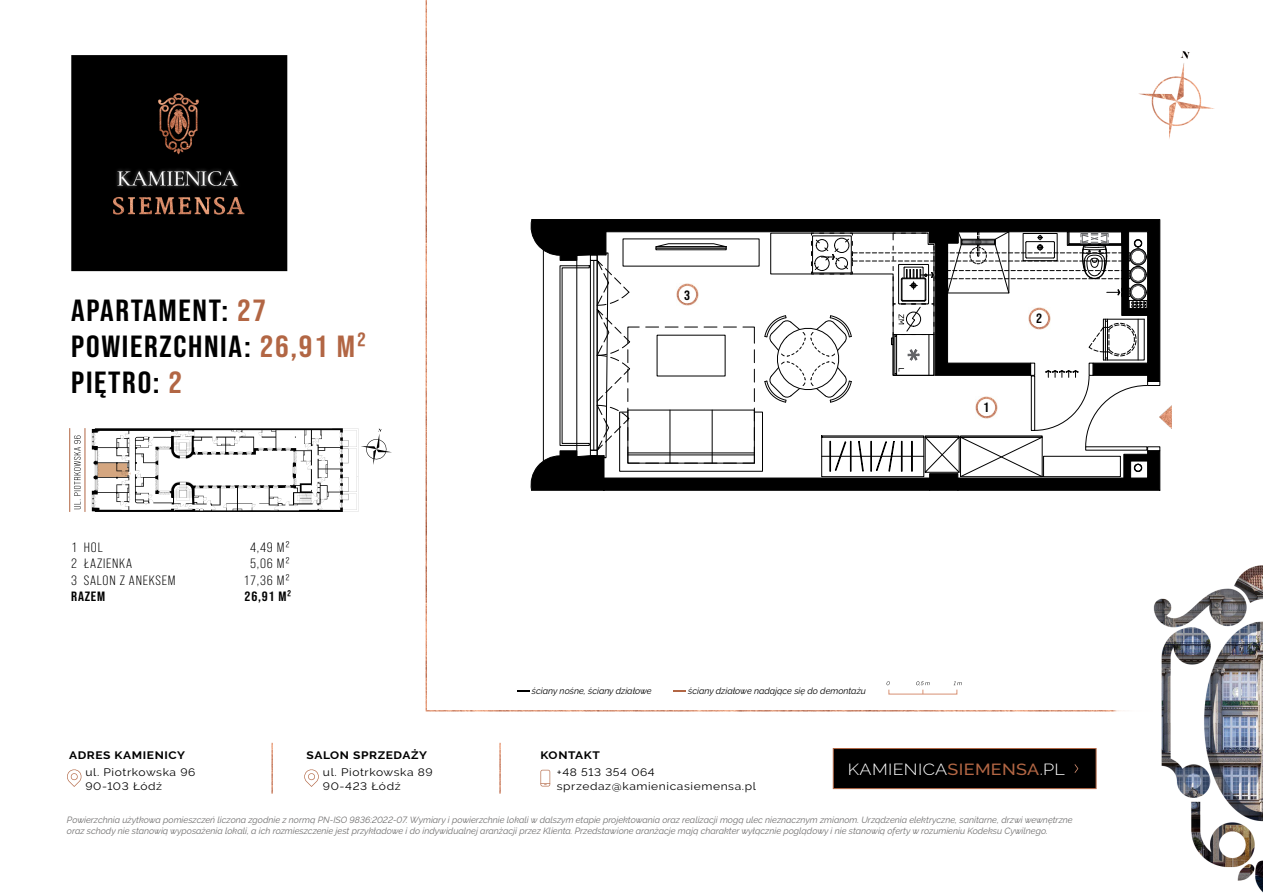
<style>
.page{position:relative;width:1263px;height:893px;background:#fff}
.page>*{position:absolute;margin:0;border:0;box-sizing:border-box;transform-origin:0 0}
.t1{font:700 30.6px/36px "Bebas Neue Pro";letter-spacing:.05em;color:#000;scale:1.11 1}
.t2{font:17.55px "Bebas Neue";color:#010202;scale:1.2 1}
.t3{font:17.55px "Bebas Neue";color:#000;scale:1.2 1}
.t4{font:300 16.05px "Raleway";letter-spacing:.02em;color:#fff;scale:1.11 1}
.t5{font:13.5px "Bebas Neue Pro";letter-spacing:.05em;color:#000;scale:1.11 1}
.t6{font:700 13.5px "Bebas Neue Pro";letter-spacing:.05em;color:#000;scale:1.11 1}
.t7{font:10.8px/14.4px "Raleway";letter-spacing:.05em;color:#000;scale:1.11 1}
.t8{font:700 10.8px "Raleway";letter-spacing:.05em;color:#000;scale:1.11 1}
.t9{font:italic 9px/10.8px "Raleway";color:#706f6f}
.t10{font:italic 9px "Raleway";color:#000}
.s1{color:#b26644}
.s2{font-weight:500;color:#b26644}
</style>
<div class="page">
<img style="left:70px;top:0;width:1193px;height:893px">
<svg style="left:74px;top:436px;width:7px;height:73px"></svg>
<hr style="left:85px;top:428px;width:1px;height:84px;background:#b26644">
<hr style="left:69px;top:428px;width:1px;height:84px;background:#b26644">
<img style="left:1160px;top:405px;width:11px;height:23px">
<svg style="left:92px;top:428px;width:300px;height:84px"></svg>
<svg style="left:530px;top:219px;width:630px;height:272px"></svg>
<div style="left:1023px;top:233px;width:34px;height:28px;border:1px solid #000"></div>
<svg style="left:304px;top:769px;width:15px;height:18px"></svg>
<svg style="left:67px;top:769px;width:15px;height:18px"></svg>
<svg style="left:540px;top:770px;width:10px;height:16px"></svg>
<div style="left:833px;top:748px;width:263px;height:41px;background:#000;border:1px solid #b26644"></div>
<svg style="left:1074px;top:764px;width:4px;height:9px"></svg>
<svg style="left:517px;top:690px;width:12px;height:2px"></svg>
<svg style="left:673px;top:690px;width:13px;height:2px"></svg>
<div style="left:978px;top:399px;width:16px;height:17px;background:#fff;border-radius:50%"></div>
<div style="left:1031px;top:310px;width:16px;height:17px;background:#fff;border-radius:50%"></div>
<div style="left:679px;top:286px;width:16px;height:17px;background:#fff;border-radius:50%"></div>
<svg style="left:954px;top:681px;width:8px;height:4px"></svg>
<svg style="left:886px;top:681px;width:4px;height:4px"></svg>
<svg style="left:916px;top:681px;width:13px;height:13px"></svg>
<h1 class="t1" style="left:71px;top:292px;width:267px">APARTAMENT: <span class="s1">27<br></span>POWIERZCHNIA: <span class="s1">26,91 M²<br></span>PIĘTRO: <span class="s1">2</span></h1>
<h3 class="t5" style="left:71px;top:540px;width:30px">1 HOL</h3>
<h3 class="t5" style="left:250px;top:540px;width:37px">4,49 M²</h3>
<h3 class="t5" style="left:71px;top:556px;width:56px">2 ŁAZIENKA</h3>
<h3 class="t5" style="left:250px;top:556px;width:37px">5,06 M²</h3>
<h3 class="t5" style="left:71px;top:573px;width:95px">3 SALON Z ANEKSEM</h3>
<h3 class="t5" style="left:243px;top:573px;width:43px">17,36 M²</h3>
<h3 class="t6" style="left:71px;top:589px;width:32px">RAZEM</h3>
<h3 class="t6" style="left:245px;top:589px;width:44px">26,91 M²</h3>
<h2 class="t3" style="left:683px;top:284px;width:8px">3</h2>
<h3 class="t6" style="left:684px;top:287px;width:7px">3</h3>
<p class="t10" style="left:532px;top:686px;width:121px">ściany nośne, ściany działowe</p>
<p class="t10" style="left:688px;top:686px;width:179px">ściany działowe nadające się do demontażu</p>
<h3 class="t6" style="left:983px;top:400px;width:7px">1</h3>
<h2 class="t2" style="left:1035px;top:308px;width:8px">2</h2>
<h3 class="t6" style="left:1036px;top:311px;width:7px">2</h3>
<p class="t8" style="left:69px;top:749px;width:106px">ADRES KAMIENICY</p>
<p class="t8" style="left:307px;top:749px;width:110px">SALON SPRZEDAŻY</p>
<p class="t8" style="left:540px;top:749px;width:55px">KONTAKT</p>
<p class="t7" style="left:85px;top:765px;width:101px">ul. Piotrkowska 96<br>90-103 Łódź</p>
<p class="t7" style="left:323px;top:765px;width:101px">ul. Piotrkowska 89<br>90-423 Łódź</p>
<p class="t7" style="left:557px;top:765px;width:181px">+48 513 354 064 sprzedaz@kamienicasiemensa.pl</p>
<p class="t9" style="left:67px;top:814px;width:1007px">Powierzchnia użytkowa pomieszczeń liczona zgodnie z normą PN-ISO 9836:2022-07. Wymiary i powierzchnie lokali w dalszym etapie projektowania oraz realizacji mogą ulec nieznacznym zmianom. Urządzenia elektryczne, sanitarne, drzwi wewnętrzne oraz schody nie stanowią wyposażenia lokali, a ich rozmieszczenie jest przykładowe i do indywidualnej aranżacji przez Klienta. Przedstawione aranżacje mają charakter wyłącznie poglądowy i nie stanowią oferty w rozumieniu Kodeksu Cywilnego.</p>
<h3 class="t4" style="left:848px;top:760px;width:197px">KAMIENICA<span class="s2">SIEMENSA</span>.PL</h3>
</div>
